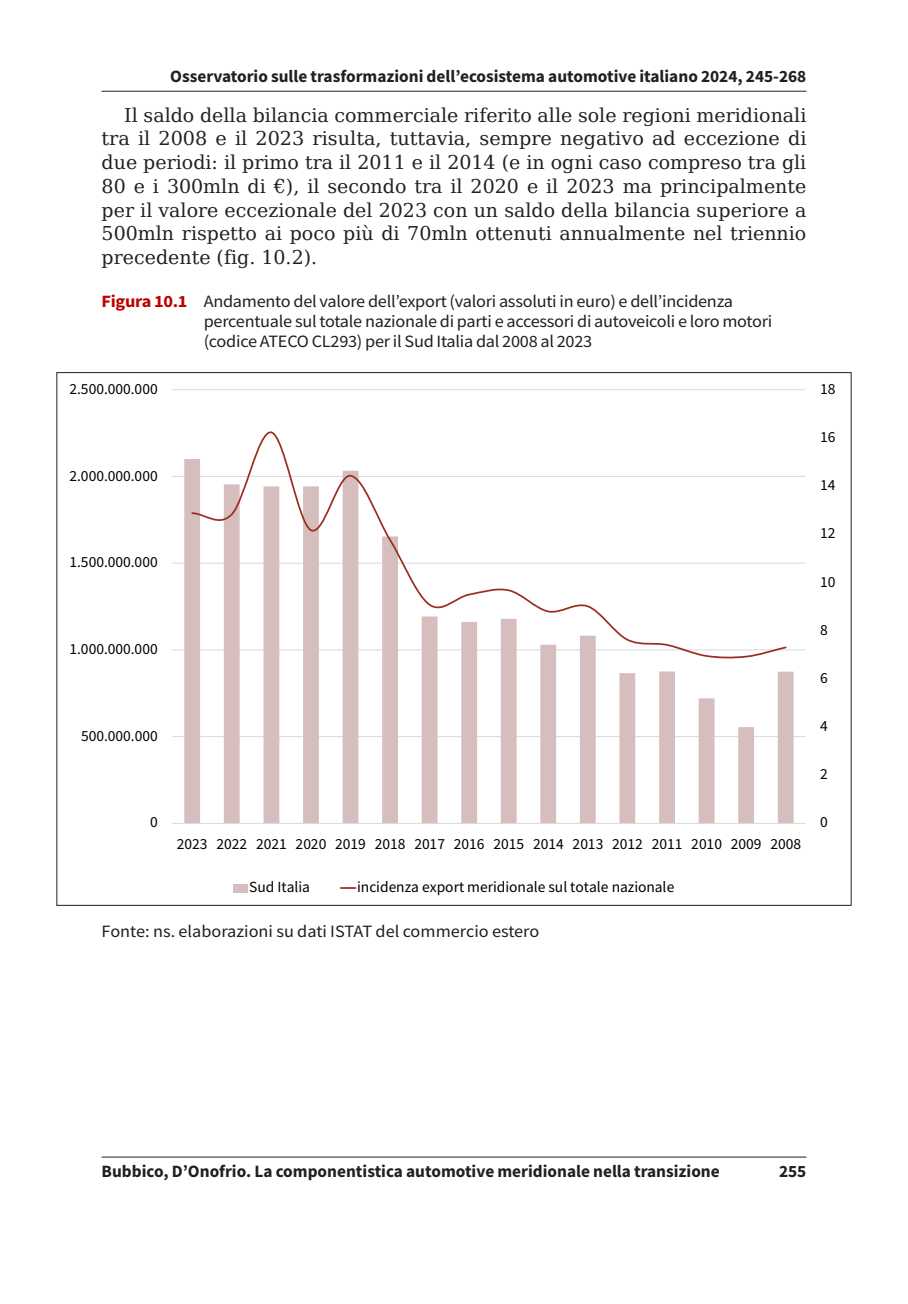
<style>
.page{position:relative;width:908px;height:1304px;background:#fff}
.page>*{position:absolute;margin:0;border:0;box-sizing:border-box;transform-origin:0 0}
.t1{font:19px/23.8px "DejaVu Serif";color:#231f20;text-align:justify}
.t2{font:17.2px/20px "Source Sans Pro";letter-spacing:-.015em;color:#231f20;scale:1.06 1}
.t3{font:700 17.2px "Source Sans Pro";color:#231f20}
.t4{font:15.4px "Source Sans Pro";letter-spacing:.005em;color:#000}
.s1{font-weight:700;color:#bd0000}
</style>
<div class="page">
<hr style="left:101px;top:91px;width:705px;height:1px;background:#231f20">
<hr style="left:101px;top:1157px;width:705px;height:1px;background:#231f20">
<hr style="left:172px;top:736px;width:633px;height:1px;background:#d9d9d9">
<hr style="left:172px;top:650px;width:633px;height:1px;background:#d9d9d9">
<hr style="left:172px;top:563px;width:633px;height:1px;background:#d9d9d9">
<hr style="left:172px;top:476px;width:633px;height:1px;background:#d9d9d9">
<hr style="left:172px;top:389px;width:633px;height:1px;background:#d9d9d9">
<svg style="left:184px;top:459px;width:609px;height:364px"></svg>
<hr style="left:172px;top:823px;width:633px;height:1px;background:#d9d9d9">
<svg style="left:190px;top:431px;width:597px;height:229px"></svg>
<div style="left:233px;top:884px;width:14px;height:8px;background:#d5bebd"></div>
<svg style="left:340px;top:887px;width:15px;height:2px"></svg>
<p class="t3" style="left:170px;top:65px;width:637px">Osservatorio sulle trasformazioni dell’ecosistema automotive italiano 2024, 245-268</p>
<p class="t1" style="left:101px;top:103px;width:706px;text-indent:23px">Il saldo della bilancia commerciale riferito alle sole regioni meridionali tra il 2008 e il 2023 risulta, tuttavia, sempre negativo ad eccezione di due periodi: il primo tra il 2011 e il 2014 (e in ogni caso compreso tra gli 80 e i 300mln di €), il secondo tra il 2020 e il 2023 ma principalmente per il valore eccezionale del 2023 con un saldo della bilancia superiore a 500mln rispetto ai poco più di 70mln ottenuti annualmente nel triennio precedente (fig. 10.2).</p>
<p class="t2" style="left:204px;top:291px;width:537px;text-indent:-102px"><span class="s1">Figura 10.1</span> Andamento del valore dell’export (valori assoluti in euro) e dell’incidenza percentuale sul totale nazionale di parti e accessori di autoveicoli e loro motori (codice ATECO CL293) per il Sud Italia dal 2008 al 2023</p>
<p class="t4" style="left:69px;top:379px;width:90px">2.500.000.000</p>
<p class="t4" style="left:69px;top:466px;width:90px">2.000.000.000</p>
<p class="t4" style="left:819px;top:379px;width:17px">18</p>
<p class="t4" style="left:819px;top:427px;width:17px">16</p>
<p class="t4" style="left:819px;top:475px;width:17px">14</p>
<p class="t4" style="left:69px;top:552px;width:90px">1.500.000.000</p>
<p class="t4" style="left:69px;top:639px;width:90px">1.000.000.000</p>
<p class="t4" style="left:81px;top:726px;width:78px">500.000.000</p>
<p class="t4" style="left:150px;top:813px;width:9px">0</p>
<p class="t4" style="left:177px;top:834px;width:625px">2023 2022 2021 2020 2019 2018 2017 2016 2015 2014 2013 2012 2011 2010 2009 2008</p>
<p class="t4" style="left:249px;top:877px;width:62px">Sud Italia</p>
<p class="t4" style="left:357px;top:877px;width:318px">incidenza export meridionale sul totale nazionale</p>
<p class="t2" style="left:101px;top:921px;width:414px">Fonte: ns. elaborazioni su dati ISTAT del commercio estero</p>
<p class="t4" style="left:819px;top:524px;width:17px">12</p>
<p class="t4" style="left:819px;top:572px;width:17px">10</p>
<p class="t4" style="left:819px;top:620px;width:9px">8</p>
<p class="t4" style="left:819px;top:668px;width:9px">6</p>
<p class="t4" style="left:819px;top:716px;width:9px">4</p>
<p class="t4" style="left:819px;top:764px;width:9px">2</p>
<p class="t4" style="left:819px;top:813px;width:9px">0</p>
<p class="t3" style="left:101px;top:1160px;width:619px">Bubbico, DʼOnofrio. La componentistica automotive meridionale nella transizione</p>
<p class="t3" style="left:778px;top:1160px;width:29px">255</p>
</div>
